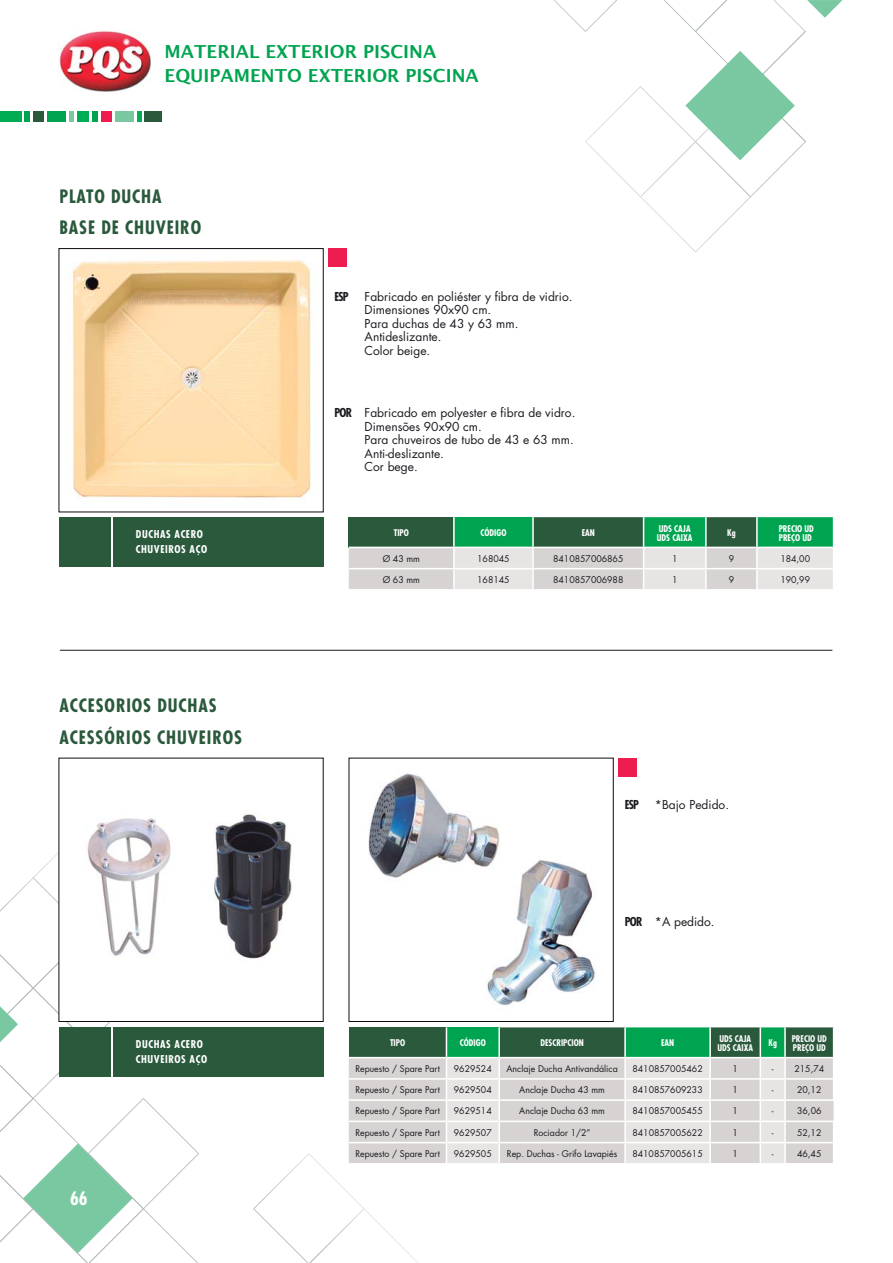
<style>
.page{position:relative;width:893px;height:1263px;background:#fff}
.page>*{position:absolute;margin:0;border:0;box-sizing:border-box;transform-origin:0 0}
.t1{font:700 condensed 18px/31.5px "Futura Std";letter-spacing:.05em;color:#2a593c}
.t2{font:700 18px/24px "Lucida Grande";color:#00a450}
.t3{font:700 condensed 18px "Futura Std";color:#fff}
.t4{font:12px/13.5px "Futura Std";color:#1c1a20}
.t5{font:700 condensed 12px "Futura Std";letter-spacing:-.06em;color:#1c1a20}
.t6{font:700 condensed 10.5px/15.3px "Futura Std";letter-spacing:.055em;color:#fff}
.t7{font:9px "Futura Std";color:#1c1a20}
.t8{font:700 condensed 9px/9px "Futura Std";color:#fff}
</style>
<div class="page">
<div style="left:0;top:111px;width:22px;height:10px;background:#00ac54"></div>
<div style="left:25px;top:111px;width:5px;height:10px;background:#00a450"></div>
<div style="left:33px;top:111px;width:10px;height:10px;background:#2a593c"></div>
<div style="left:47px;top:111px;width:19px;height:10px;background:#00a450"></div>
<div style="left:69px;top:111px;width:5px;height:10px;background:#7ac8a1"></div>
<div style="left:77px;top:111px;width:12px;height:10px;background:#00ac54"></div>
<div style="left:92px;top:111px;width:6px;height:10px;background:#00a450"></div>
<div style="left:101px;top:111px;width:10px;height:10px;background:#ee1d4f"></div>
<div style="left:115px;top:111px;width:19px;height:10px;background:#7ac8a1"></div>
<hr style="left:137px;top:111px;width:4px;height:10px;background:#00ac54">
<div style="left:145px;top:111px;width:17px;height:10px;background:#2a593c"></div>
<svg style="left:253px;top:1153px;width:165px;height:110px"></svg>
<svg style="left:554px;top:0;width:288px;height:253px"></svg>
<svg style="left:0;top:822px;width:199px;height:441px"></svg>
<img style="left:72px;top:260px;width:239px;height:239px">
<div style="left:59px;top:758px;width:264px;height:264px;background:#fff"></div>
<img style="left:87px;top:818px;width:84px;height:138px">
<div style="left:328px;top:248px;width:19px;height:19px;background:#ee1d4f"></div>
<div style="left:618px;top:758px;width:19px;height:18px;background:#ee1d4f"></div>
<img style="left:59px;top:31px;width:92px;height:61px">
<hr style="left:60px;top:650px;width:772px;height:1px;background:#1c1a20">
<div style="left:113px;top:1027px;width:210px;height:50px;background:#2a593c"></div>
<div style="left:59px;top:1027px;width:52px;height:50px;background:#2a593c"></div>
<div style="left:113px;top:517px;width:210px;height:50px;background:#2a593c"></div>
<div style="left:59px;top:517px;width:52px;height:50px;background:#2a593c"></div>
<svg style="left:349px;top:517px;width:485px;height:72px;background:#8eb59f"></svg>
<hr style="left:349px;top:547px;width:105px;height:1px;background:#fff">
<hr style="left:453px;top:548px;width:2px;height:20px;background:#fff">
<hr style="left:349px;top:568px;width:105px;height:1px;background:#fff">
<hr style="left:453px;top:569px;width:2px;height:20px;background:#fff">
<div style="left:349px;top:1027px;width:97px;height:31px;background:#2a593c"></div>
<div style="left:349px;top:1058px;width:97px;height:105px;background:#d6d3d2"></div>
<hr style="left:349px;top:1057px;width:97px;height:1px;background:#fff">
<hr style="left:349px;top:1121px;width:97px;height:1px;background:#fff">
<hr style="left:349px;top:1078px;width:97px;height:2px;background:#fff">
<hr style="left:349px;top:1142px;width:97px;height:1px;background:#fff">
<svg style="left:446px;top:1027px;width:388px;height:136px;background:#b6c8bd"></svg>
<hr style="left:349px;top:1099px;width:97px;height:2px;background:#fff">
<hr style="left:349px;top:1163px;width:97px;height:2px;background:#fff">
<img style="left:214px;top:814px;width:78px;height:145px">
<img style="left:487px;top:860px;width:108px;height:146px">
<img style="left:368px;top:773px;width:137px;height:134px">
<h1 class="t2" style="left:165px;top:39px;width:316px">MATERIAL EXTERIOR PISCINA<br>EQUIPAMENTO EXTERIOR PISCINA</h1>
<h1 class="t1" style="left:59px;top:181px;width:143px">PLATO DUCHA<br>BASE DE CHUVEIRO</h1>
<h2 class="t5" style="left:334px;top:290px;width:16px">ESP</h2>
<h2 class="t4" style="left:365px;top:290px;width:209px">Fabricado en poliéster y fibra de vidrio.<br>Dimensiones 90x90 cm.<br>Para duchas de 43 y 63 mm.<br>Antideslizante.<br>Color beige.</h2>
<h2 class="t5" style="left:334px;top:406px;width:19px">POR</h2>
<h2 class="t4" style="left:365px;top:407px;width:212px">Fabricado em polyester e fibra de vidro.<br>Dimensões 90x90 cm.<br>Para chuveiros de tubo de 43 e 63 mm.<br>Anti-deslizante.<br>Cor bege.</h2>
<p class="t6" style="left:136px;top:526px;width:73px">DUCHAS ACERO<br>CHUVEIROS AÇO</p>
<p class="t8" style="left:394px;top:528px;width:17px">TIPO</p>
<p class="t8" style="left:480px;top:528px;width:28px">CÓDIGO</p>
<p class="t8" style="left:582px;top:528px;width:15px">EAN</p>
<p class="t8" style="left:657px;top:524px;width:37px">UDS CAJA<br>UDS CAIXA</p>
<p class="t8" style="left:727px;top:528px;width:10px">Kg</p>
<p class="t8" style="left:779px;top:524px;width:37px">PRECIO UD<br>PREÇO UD</p>
<p class="t7" style="left:383px;top:554px;width:39px">Ø 43 mm</p>
<p class="t7" style="left:477px;top:554px;width:34px">168045</p>
<p class="t7" style="left:553px;top:554px;width:72px">8410857006865</p>
<p class="t7" style="left:672px;top:554px;width:7px">1</p>
<p class="t7" style="left:729px;top:554px;width:7px">9</p>
<p class="t7" style="left:780px;top:554px;width:31px">184,00</p>
<p class="t7" style="left:383px;top:575px;width:39px">Ø 63 mm</p>
<p class="t7" style="left:477px;top:575px;width:34px">168145</p>
<p class="t7" style="left:553px;top:575px;width:72px">8410857006988</p>
<p class="t7" style="left:672px;top:575px;width:7px">1</p>
<p class="t7" style="left:729px;top:575px;width:7px">9</p>
<p class="t7" style="left:780px;top:575px;width:31px">190,99</p>
<h1 class="t1" style="left:59px;top:691px;width:184px">ACCESORIOS DUCHAS<br>ACESSÓRIOS CHUVEIROS</h1>
<p class="t6" style="left:136px;top:1037px;width:73px">DUCHAS ACERO<br>CHUVEIROS AÇO</p>
<h1 class="t3" style="left:70px;top:1188px;width:19px">66</h1>
<h2 class="t5" style="left:625px;top:798px;width:16px">ESP</h2>
<h2 class="t4" style="left:655px;top:799px;width:76px">*Bajo Pedido.</h2>
<h2 class="t5" style="left:625px;top:915px;width:19px">POR</h2>
<h2 class="t4" style="left:655px;top:915px;width:61px">*A pedido.</h2>
<p class="t8" style="left:390px;top:1039px;width:17px">TIPO</p>
<p class="t8" style="left:460px;top:1039px;width:28px">CÓDIGO</p>
<p class="t8" style="left:540px;top:1039px;width:45px">DESCRIPCION</p>
<p class="t8" style="left:661px;top:1039px;width:15px">EAN</p>
<p class="t8" style="left:717px;top:1034px;width:37px">UDS CAJA<br>UDS CAIXA</p>
<p class="t8" style="left:768px;top:1039px;width:10px">Kg</p>
<p class="t8" style="left:792px;top:1034px;width:37px">PRECIO UD<br>PREÇO UD</p>
<p class="t7" style="left:355px;top:1064px;width:86px">Repuesto / Spare Part</p>
<p class="t7" style="left:454px;top:1064px;width:39px">9629524</p>
<p class="t7" style="left:506px;top:1064px;width:113px">Anclaje Ducha Antivandálica</p>
<p class="t7" style="left:632px;top:1064px;width:72px">8410857005462</p>
<p class="t7" style="left:732px;top:1064px;width:7px">1</p>
<p class="t7" style="left:772px;top:1064px;width:54px">- 215,74</p>
<p class="t7" style="left:355px;top:1086px;width:86px">Repuesto / Spare Part</p>
<p class="t7" style="left:454px;top:1086px;width:39px">9629504</p>
<p class="t7" style="left:519px;top:1086px;width:87px">Anclaje Ducha 43 mm</p>
<p class="t7" style="left:632px;top:1086px;width:72px">8410857609233</p>
<p class="t7" style="left:732px;top:1086px;width:7px">1</p>
<p class="t7" style="left:772px;top:1086px;width:3px">-</p>
<p class="t7" style="left:797px;top:1086px;width:26px">20,12</p>
<p class="t7" style="left:355px;top:1107px;width:86px">Repuesto / Spare Part</p>
<p class="t7" style="left:454px;top:1107px;width:39px">9629514</p>
<p class="t7" style="left:519px;top:1107px;width:87px">Anclaje Ducha 63 mm</p>
<p class="t7" style="left:632px;top:1107px;width:72px">8410857005455</p>
<p class="t7" style="left:732px;top:1107px;width:7px">1</p>
<p class="t7" style="left:772px;top:1107px;width:3px">-</p>
<p class="t7" style="left:797px;top:1107px;width:26px">36,06</p>
<p class="t7" style="left:355px;top:1128px;width:86px">Repuesto / Spare Part</p>
<p class="t7" style="left:454px;top:1128px;width:39px">9629507</p>
<p class="t7" style="left:534px;top:1128px;width:58px">Rociador 1/2”</p>
<p class="t7" style="left:632px;top:1128px;width:72px">8410857005622</p>
<p class="t7" style="left:732px;top:1128px;width:7px">1</p>
<p class="t7" style="left:772px;top:1128px;width:3px">-</p>
<p class="t7" style="left:797px;top:1128px;width:26px">52,12</p>
<p class="t7" style="left:355px;top:1149px;width:86px">Repuesto / Spare Part</p>
<p class="t7" style="left:454px;top:1149px;width:39px">9629505</p>
<p class="t7" style="left:507px;top:1149px;width:112px">Rep. Duchas - Grifo Lavapiés</p>
<p class="t7" style="left:632px;top:1149px;width:72px">8410857005615</p>
<p class="t7" style="left:732px;top:1149px;width:7px">1</p>
<p class="t7" style="left:772px;top:1149px;width:3px">-</p>
<p class="t7" style="left:797px;top:1149px;width:26px">46,45</p>
</div>
